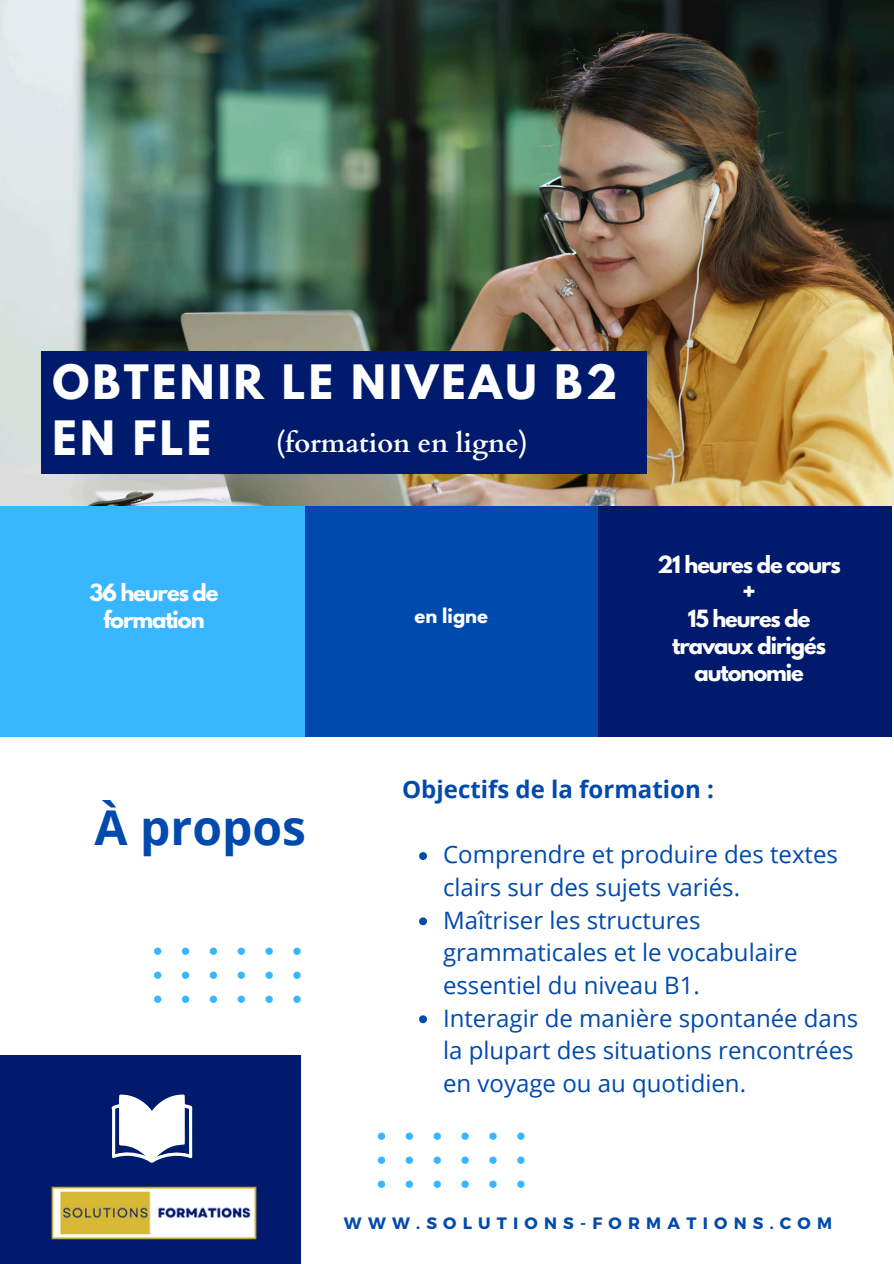
<style>
.page{position:relative;width:894px;height:1264px;background:#fff}
.page>*{position:absolute;margin:0;border:0;box-sizing:border-box;transform-origin:0 0}
.t1{font:700 48px "Open Sans";color:#004aad}
.t2{font:700 42px/56.2px "League Spartan";letter-spacing:.075em;color:#fff}
.t3{font:700 27px "Cardo";color:#fff}
.t4{font:24px/32.7px "Open Sans";color:#004aad}
.t5{font:700 24px "Open Sans";color:#004aad}
.t6{font:700 21px/27px "League Spartan";letter-spacing:-.05em;color:#fff;text-align:center}
.t7{font:700 18px "League Spartan";color:#fff}
.t8{font:700 16.5px "Montserrat";letter-spacing:.375em;color:#004aad}
</style>
<div class="page">
<div style="left:598px;top:506px;width:293px;height:230px;background:#001b6d"></div>
<div style="left:304px;top:506px;width:294px;height:230px;background:#004aad"></div>
<div style="left:0;top:506px;width:304px;height:230px;background:#38b6ff"></div>
<div style="left:0;top:1054px;width:301px;height:209px;background:#001b6d"></div>
<svg style="left:111px;top:1094px;width:81px;height:68px"></svg>
<svg style="left:293px;top:995px;width:7px;height:7px"></svg>
<svg style="left:265px;top:995px;width:8px;height:7px"></svg>
<svg style="left:237px;top:995px;width:8px;height:7px"></svg>
<svg style="left:210px;top:995px;width:7px;height:7px"></svg>
<svg style="left:182px;top:995px;width:7px;height:7px"></svg>
<svg style="left:154px;top:995px;width:7px;height:7px"></svg>
<svg style="left:293px;top:971px;width:7px;height:7px"></svg>
<svg style="left:265px;top:971px;width:8px;height:7px"></svg>
<svg style="left:237px;top:971px;width:8px;height:7px"></svg>
<svg style="left:210px;top:971px;width:7px;height:7px"></svg>
<svg style="left:182px;top:971px;width:7px;height:7px"></svg>
<svg style="left:154px;top:971px;width:7px;height:7px"></svg>
<svg style="left:293px;top:947px;width:7px;height:7px"></svg>
<svg style="left:265px;top:947px;width:8px;height:7px"></svg>
<svg style="left:237px;top:947px;width:8px;height:7px"></svg>
<svg style="left:210px;top:947px;width:7px;height:7px"></svg>
<svg style="left:182px;top:947px;width:7px;height:7px"></svg>
<svg style="left:154px;top:947px;width:7px;height:7px"></svg>
<img style="left:52px;top:1186px;width:204px;height:54px">
<svg style="left:517px;top:1180px;width:7px;height:7px"></svg>
<svg style="left:489px;top:1180px;width:7px;height:7px"></svg>
<svg style="left:461px;top:1180px;width:7px;height:7px"></svg>
<svg style="left:433px;top:1180px;width:8px;height:7px"></svg>
<svg style="left:405px;top:1180px;width:8px;height:7px"></svg>
<svg style="left:378px;top:1180px;width:7px;height:7px"></svg>
<svg style="left:517px;top:1156px;width:7px;height:7px"></svg>
<svg style="left:489px;top:1156px;width:7px;height:7px"></svg>
<svg style="left:461px;top:1156px;width:7px;height:7px"></svg>
<svg style="left:433px;top:1156px;width:8px;height:7px"></svg>
<svg style="left:405px;top:1156px;width:8px;height:7px"></svg>
<svg style="left:378px;top:1156px;width:7px;height:7px"></svg>
<svg style="left:517px;top:1132px;width:7px;height:7px"></svg>
<svg style="left:489px;top:1132px;width:7px;height:7px"></svg>
<svg style="left:461px;top:1132px;width:7px;height:7px"></svg>
<svg style="left:433px;top:1132px;width:8px;height:7px"></svg>
<svg style="left:405px;top:1132px;width:8px;height:7px"></svg>
<svg style="left:378px;top:1132px;width:7px;height:7px"></svg>
<img style="left:0;top:0;width:893px;height:505px">
<svg style="left:419px;top:852px;width:8px;height:8px"></svg>
<svg style="left:419px;top:917px;width:8px;height:8px"></svg>
<svg style="left:419px;top:1015px;width:8px;height:8px"></svg>
<div style="left:41px;top:351px;width:605px;height:123px;background:#001b6d"></div>
<p class="t2" style="left:52px;top:359px;width:566px">OBTENIR LE NIVEAU B2<br>EN FLE</p>
<p class="t3" style="left:276px;top:425px;width:253px">(formation en ligne)</p>
<h1 class="t6" style="left:89px;top:582px;width:131px">36 heures de formation</h1>
<p class="t7" style="left:414px;top:606px;width:75px">en ligne</p>
<h6 class="t6" style="left:657px;top:553px;width:185px">21 heures de cours +<br>15 heures de travaux dirigés autonomie</h6>
<h2 class="t1" style="left:95px;top:794px;width:213px">À propos</h2>
<h3 class="t5" style="left:402px;top:772px;width:313px">Objectifs de la formation :</h3>
<p class="t4" style="left:443px;top:837px;width:396px">Comprendre et produire des textes clairs sur des sujets variés.</p>
<h6 class="t4" style="left:443px;top:903px;width:356px">Maîtriser les structures grammaticales et le vocabulaire essentiel du niveau B1.</h6>
<p class="t4" style="left:443px;top:1000px;width:416px">Interagir de manière spontanée dans la plupart des situations rencontrées en voyage ou au quotidien.</p>
<p class="t8" style="left:344px;top:1212px;width:489px">WWW.SOLUTIONS-FORMATIONS.COM</p>
</div>
